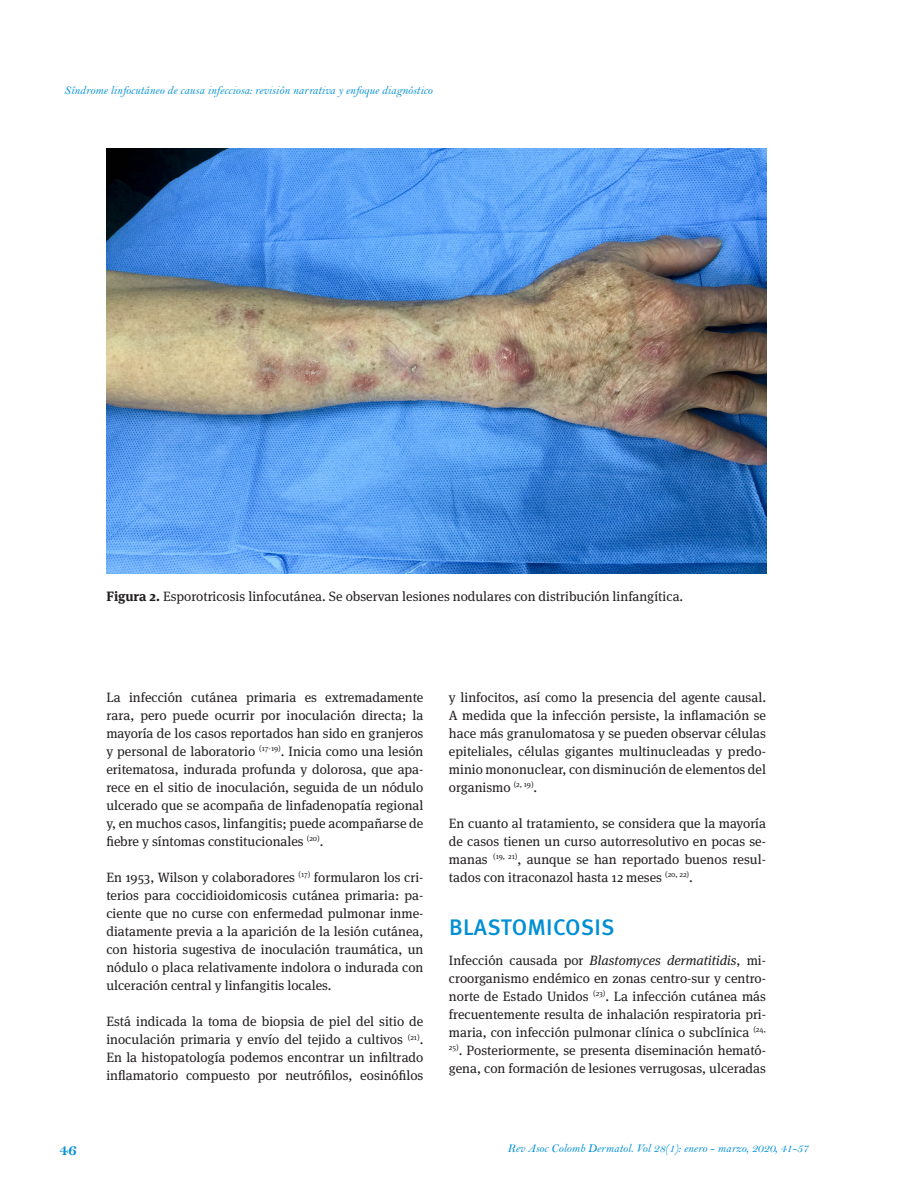
<style>
.page{position:relative;width:915px;height:1191px;background:#fff}
.page>*{position:absolute;margin:0;border:0;box-sizing:border-box;transform-origin:0 0}
.subtitulo{font:500 22.5px "Meta Pro";letter-spacing:.01em;color:#008fd5}
.t1{font:16.5px "Bell MT Bold";color:#008fd5}
.caja_texto{font:13.5px/18px "Meta Serif OT";color:#231f20;text-align:justify}
.marcacion{font:12px "Bell MT Italic";color:#008fd5}
.s1{font-weight:700}
.s2{font-style:italic}
</style>
<div class="page">
<img style="left:106px;top:149px;width:659px;height:425px">
<p class="marcacion" style="left:64px;top:83px;width:369px">Síndrome linfocutáneo de causa infecciosa: revisión narrativa y enfoque diagnóstico</p>
<p class="caja_texto" style="left:106px;top:587px;width:578px"><span class="s1">Figura 2.</span> Esporotricosis linfocutánea. Se observan lesiones nodulares con distribución linfangítica.</p>
<p class="caja_texto" style="left:106px;top:688px;width:318px">La infección cutánea primaria es extremadamente rara, pero puede ocurrir por inoculación directa; la mayoría de los casos reportados han sido en granjeros y personal de laboratorio <sup>(17-19)</sup>. Inicia como una lesión eritematosa, indurada profunda y dolorosa, que apa&shy;rece en el sitio de inoculación, seguida de un nódulo ulcerado que se acompaña de linfadenopatía regional y, en muchos casos, linfangitis; puede acompañarse de fiebre y síntomas constitucionales <sup>(20)</sup>.</p>
<p class="caja_texto" style="left:106px;top:868px;width:318px">En 1953, Wilson y colaboradores <sup>(17)</sup> formularon los cri&shy;terios para coccidioidomicosis cutánea primaria: pa&shy;ciente que no curse con enfermedad pulmonar inme&shy;diatamente previa a la aparición de la lesión cutánea, con historia sugestiva de inoculación traumática, un nódulo o placa relativamente indolora o indurada con ulceración central y linfangitis locales.</p>
<p class="caja_texto" style="left:106px;top:1012px;width:318px">Está indicada la toma de biopsia de piel del sitio de inoculación primaria y envío del tejido a cultivos <sup>(21)</sup>.<br>En la histopatología podemos encontrar un infiltrado inflamatorio compuesto por neutrófilos, eosinófilos</p>
<p class="caja_texto" style="left:449px;top:688px;width:318px">y linfocitos, así como la presencia del agente causal.<br>A medida que la infección persiste, la inflamación se hace más granulomatosa y se pueden observar células epiteliales, células gigantes multinucleadas y predo&shy;minio mononuclear, con disminución de elementos del organismo <sup>(2,</sup> <sup>19)</sup>.</p>
<p class="caja_texto" style="left:449px;top:814px;width:318px">En cuanto al tratamiento, se considera que la mayoría de casos tienen un curso autorresolutivo en pocas se&shy;manas <sup>(19,</sup> <sup>21)</sup>, aunque se han reportado buenos resul&shy;tados con itraconazol hasta 12 meses <sup>(20,</sup> <sup>22)</sup>.</p>
<p class="subtitulo" style="left:449px;top:913px;width:167px">BLASTOMICOSIS</p>
<p class="caja_texto" style="left:449px;top:951px;width:318px">Infección causada por <span class="s2">Blastomyces dermatitidis</span>, mi&shy;croorganismo endémico en zonas centro-sur y centro&shy;norte de Estado Unidos <sup>(23)</sup>. La infección cutánea más frecuentemente resulta de inhalación respiratoria pri&shy;maria, con infección pulmonar clínica o subclínica <sup>(24, 25)</sup>. Posteriormente, se presenta diseminación hemató&shy;gena, con formación de lesiones verrugosas, ulceradas</p>
<p class="t1" style="left:59px;top:1140px;width:19px">46</p>
<p class="marcacion" style="left:507px;top:1141px;width:302px">Rev Asoc Colomb Dermatol. Vol 28(1): enero - marzo, 2020, 41-57</p>
</div>
